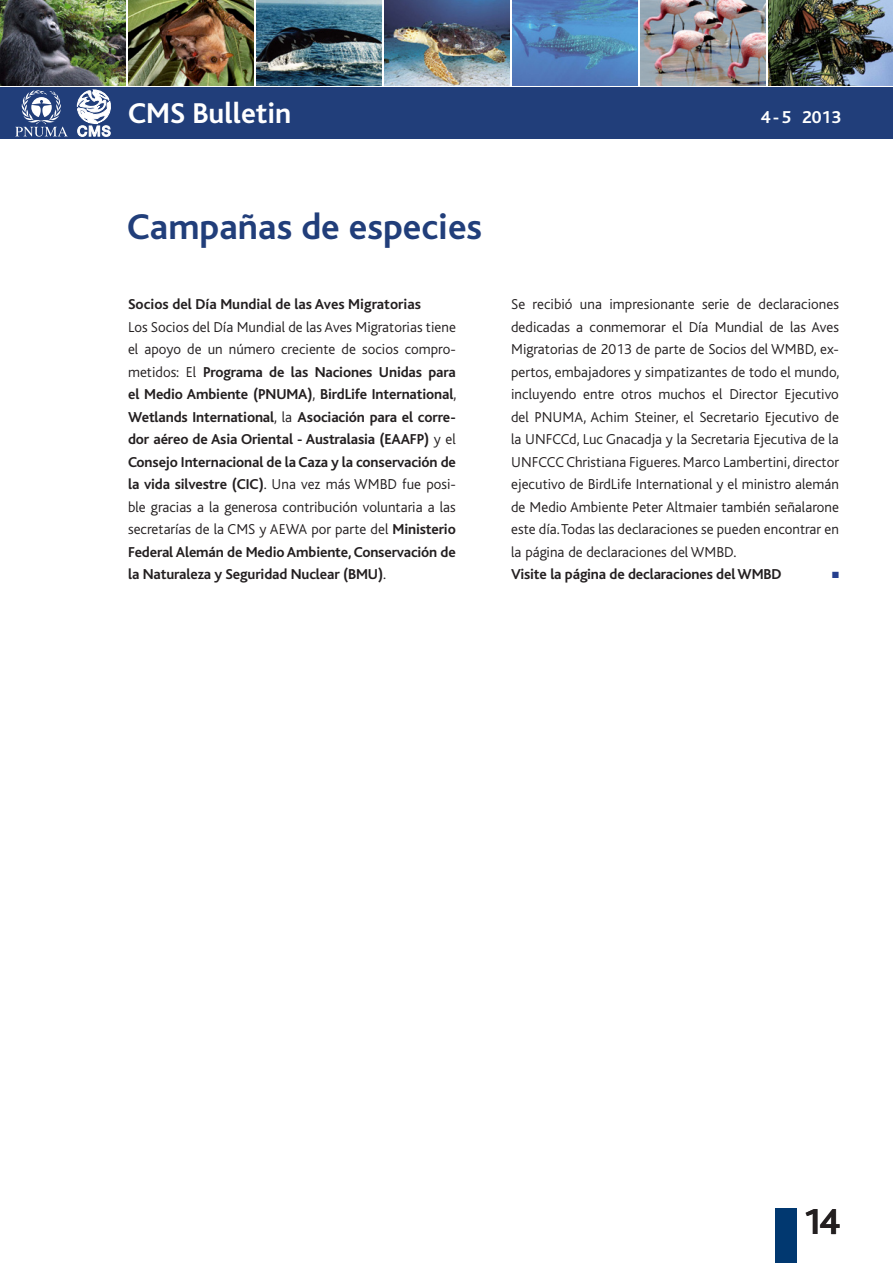
<style>
.page{position:relative;width:893px;height:1263px;background:#fff}
.page>*{position:absolute;margin:0;border:0;box-sizing:border-box;transform-origin:0 0}
.t1{font:700 37.5px "Bliss";color:#213e7a}
.t2{font:700 37.5px "Bliss";color:#231f20}
.t3{font:700 30px "Bliss";color:#fff}
.t4{font:700 18px "Bliss";color:#fff}
.Body_CMS_Newsletter{font:700 15px/22.5px "Bliss";letter-spacing:-.01em;color:#231f20;text-align:justify}
.Body_CMS_Newsletter-2{font:300 15px/22.5px "Bliss";color:#231f20;text-align:justify}
.Body_CMS_Newsletter-3{font:9px "Zapf Dingbats ITC";color:#253f8e}
.s1{font-weight:300}
</style>
<div class="page">
<img style="left:128px;top:0;width:126px;height:85px">
<img style="left:0;top:0;width:125px;height:85px">
<img style="left:640px;top:0;width:126px;height:85px">
<img style="left:256px;top:0;width:126px;height:85px">
<img style="left:384px;top:0;width:126px;height:85px">
<img style="left:512px;top:0;width:126px;height:85px">
<img style="left:768px;top:0;width:125px;height:85px">
<div style="left:776px;top:1209px;width:21px;height:54px;background:#013870"></div>
<div style="left:0;top:88px;width:893px;height:51px;background:#213e7a"></div>
<svg style="left:77px;top:90px;width:34px;height:47px"></svg>
<svg style="left:15px;top:90px;width:53px;height:47px"></svg>
<h2 class="t3" style="left:128px;top:98px;width:165px">CMS Bulletin</h2>
<p class="t4" style="left:761px;top:108px;width:82px">4-5 2013</p>
<h1 class="t1" style="left:127px;top:207px;width:357px">Campañas de especies</h1>
<p class="Body_CMS_Newsletter" style="left:128px;top:293px;width:294px">Socios del Día Mundial de las Aves Migratorias</p>
<p class="Body_CMS_Newsletter" style="left:128px;top:316px;width:330px"><span class="s1">Los Socios del Día Mundial de las Aves Migratorias -tiene el apoyo de un número creciente de socios compro&shy;metidos: El</span> Programa de las Naciones Unidas para el Medio Ambiente (PNUMA)<span class="s1">,</span> BirdLife International<span class="s1">, </span>Wetlands International<span class="s1">, la</span> Asociación para el corre&shy;dor aéreo de Asia Oriental - Australasia (EAAFP) <span class="s1">y el </span>Consejo Internacional de la Caza y la conservación de la vida silvestre (CIC)<span class="s1">. Una vez más WMBD fue posi&shy;ble gracias a la generosa contribución voluntaria a las secretarías de la CMS y AEWA por parte del</span> Ministerio Federal Alemán de Medio Ambiente, Conservación de la Naturaleza y Seguridad Nuclear (BMU)<span class="s1">.</span></p>
<p class="Body_CMS_Newsletter-2" style="left:511px;top:293px;width:330px">Se recibió una impresionante serie de declaraciones dedicadas a conmemorar el Día Mundial de las Aves Migratorias de 2013 de parte de Socios del WMBD, ex&shy;pertos, embajadores y simpatizantes de todo el mundo, incluyendo entre otros muchos el Director Ejecutivo del PNUMA, Achim Steiner, el Secretario Ejecutivo de la UNFCCd, Luc Gnacadja y la Secretaria Ejecutiva de la UNFCCC Christiana Figueres. Marco Lambertini, director ejecutivo de BirdLife International y el ministro alemán de Medio Ambiente Peter Altmaier también señalarone este día.Todas las declaraciones se pueden encontrar en la página de declaraciones del WMBD.</p>
<p class="Body_CMS_Newsletter" style="left:511px;top:563px;width:272px">Visite la página de declaraciones del WMBD</p>
<p class="Body_CMS_Newsletter-3" style="left:832px;top:570px;width:8px">■</p>
<h1 class="t2" style="left:802px;top:1202px;width:39px">14</h1>
</div>
